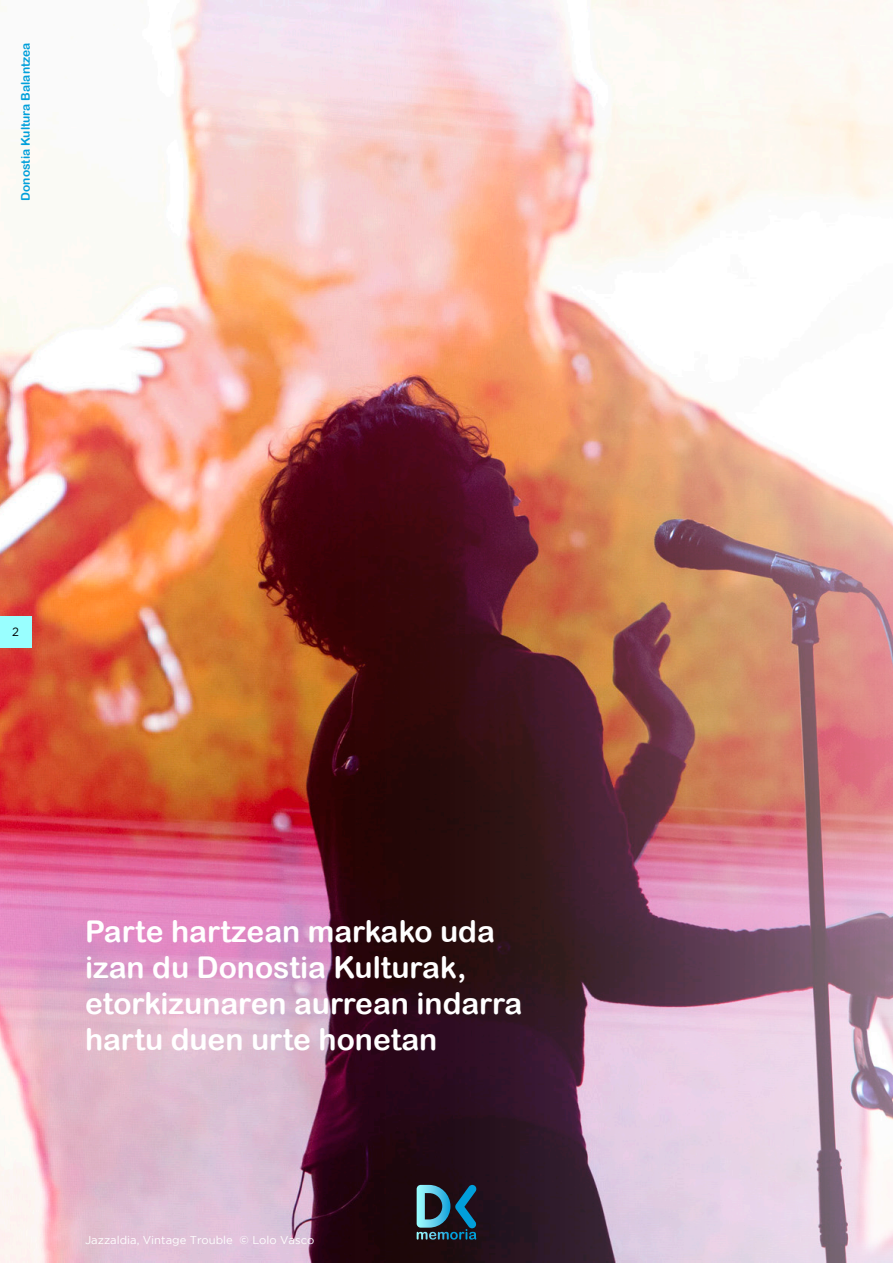
<style>
.page{position:relative;width:893px;height:1263px;background:#fff}
.page>*{position:absolute;margin:0;border:0;box-sizing:border-box;transform-origin:0 0}
.Subtítulo{font:30px/36px "Arial Rounded MT Bold";color:#fff}
.t1{font:12px "Arial Rounded MT Bold";color:#009fda}
.t2{font:12px "Gotham";color:#000;scale:.96 1}
.Pie_de_foto_nuevo{font:11.25px "Gotham";color:#fff}
</style>
<div class="page">
<img style="left:0;top:0;width:893px;height:1263px">
<div style="left:0;top:616px;width:31px;height:31px;background:#9ff"></div>
<svg style="left:417px;top:1185px;width:60px;height:54px;background:#2f5e72"></svg>
<p class="t1" style="left:18px;top:201px;width:160px;rotate:-90deg">Donostia Kultura Balantzea</p>
<p class="t2" style="left:12px;top:624px;width:9px">2</p>
<p class="Subtítulo" style="left:85px;top:913px;width:439px">Parte hartzean markako uda izan du Donostia Kulturak, etorkizunaren aurrean indarra hartu duen urte honetan</p>
<p class="Pie_de_foto_nuevo" style="left:85px;top:1233px;width:231px">Jazzaldia, Vintage Trouble © Lolo Vasco</p>
</div>
